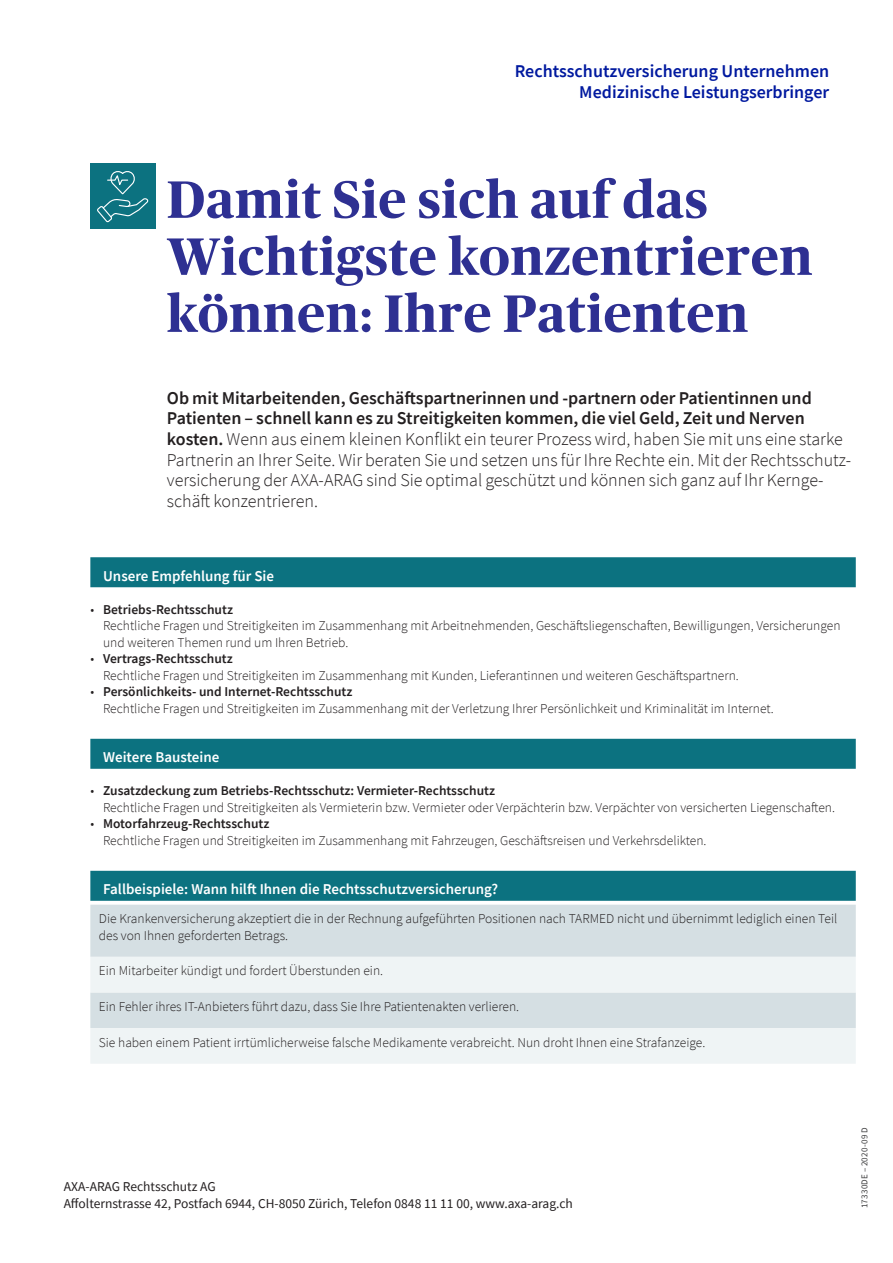
<style>
.page{position:relative;width:893px;height:1263px;background:#fff}
.page>*{position:absolute;margin:0;border:0;box-sizing:border-box;transform-origin:0 0}
.t1{font:700 52.5px/57px "Publico Headline";letter-spacing:.02em;color:#2e3092}
.t2{font:300 18px/20.7px "Source Sans Pro";color:#231f20}
.t3{font:600 18px/20.7px "Source Sans Pro";color:#00199f;text-align:right}
.t4{font:600 15px "Source Sans Pro";color:#fff}
.t5{font:300 13.5px/16.5px "Source Sans Pro";color:#231f20}
.t6{font:13.5px/16.5px "Source Sans Pro";color:#231f20}
.t7{font:9px "Source Sans Pro";letter-spacing:.03em;color:#3e3e3f}
.s1{font-weight:600}
</style>
<div class="page">
<div style="left:90px;top:557px;width:766px;height:30px;background:#0c7280"></div>
<div style="left:90px;top:739px;width:766px;height:30px;background:#0c7280"></div>
<div style="left:90px;top:871px;width:766px;height:30px;background:#0c7280"></div>
<div style="left:90px;top:905px;width:766px;height:52px;background:#d5dfe3"></div>
<svg style="left:90px;top:957px;width:766px;height:107px;fill:#eff4f5"></svg>
<div style="left:90px;top:163px;width:66px;height:66px;background:#0c7280"></div>
<svg style="left:97px;top:171px;width:52px;height:52px"></svg>
<h2 class="t3" style="left:515px;top:61px;width:316px">Rechtsschutzversicherung Unternehmen<br>Medizinische Leistungserbringer</h2>
<h1 class="t1" style="left:167px;top:168px;width:647px">Damit Sie sich auf das<br>Wichtigste konzentrieren können: Ihre Patienten</h1>
<p class="t2" style="left:167px;top:387px;width:686px"><span class="s1">Ob mit Mitarbeitenden, Geschäftspartnerinnen und -partnern oder Patientinnen und Patienten – schnell kann es zu Streitigkeiten kommen, die viel Geld, Zeit und Nerven kosten.</span> Wenn aus einem kleinen Konflikt ein teurer Prozess wird, haben Sie mit uns eine starke Partnerin an Ihrer Seite. Wir beraten Sie und setzen uns für Ihre Rechte ein. Mit der Rechtsschutz&shy;versicherung der AXA-ARAG sind Sie optimal geschützt und können sich ganz auf Ihr Kernge&shy;schäft konzentrieren.</p>
<p class="t4" style="left:103px;top:566px;width:173px">Unsere Empfehlung für Sie</p>
<p class="t5" style="left:103px;top:601px;width:739px;text-indent:-13px">• <span class="s1">Betriebs-Rechtsschutz<br></span>Rechtliche Fragen und Streitigkeiten im Zusammenhang mit Arbeitnehmenden, Geschäftsliegenschaften, Bewilligungen, Versicherungen und weiteren Themen rund um Ihren Betrieb.</p>
<p class="t5" style="left:103px;top:651px;width:637px;text-indent:-13px">• <span class="s1">Vertrags-Rechtsschutz<br></span>Rechtliche Fragen und Streitigkeiten im Zusammenhang mit Kunden, Lieferantinnen und weiteren Geschäftspartnern.</p>
<p class="t5" style="left:103px;top:684px;width:672px;text-indent:-13px">• <span class="s1">Persönlichkeits- und Internet-Rechtsschutz<br></span>Rechtliche Fragen und Streitigkeiten im Zusammenhang mit der Verletzung Ihrer Persönlichkeit und Kriminalität im Internet.</p>
<p class="t4" style="left:103px;top:747px;width:118px">Weitere Bausteine</p>
<p class="t5" style="left:103px;top:783px;width:733px;text-indent:-13px">• <span class="s1">Zusatzdeckung zum Betriebs-Rechtsschutz: Vermieter-Rechtsschutz<br></span>Rechtliche Fragen und Streitigkeiten als Vermieterin bzw. Vermieter oder Verpächterin bzw. Verpächter von versicherten Liegenschaften.</p>
<p class="t5" style="left:103px;top:816px;width:605px;text-indent:-13px">• <span class="s1">Motorfahrzeug-Rechtsschutz<br></span>Rechtliche Fragen und Streitigkeiten im Zusammenhang mit Fahrzeugen, Geschäftsreisen und Verkehrsdelikten.</p>
<p class="t4" style="left:103px;top:879px;width:396px">Fallbeispiele: Wann hilft Ihnen die Rechtsschutzversicherung?</p>
<p class="t5" style="left:99px;top:910px;width:740px">Die Krankenversicherung akzeptiert die in der Rechnung aufgeführten Positionen nach TARMED nicht und übernimmt lediglich einen Teil des von Ihnen geforderten Betrags.</p>
<p class="t5" style="left:99px;top:963px;width:286px">Ein Mitarbeiter kündigt und fordert Überstunden ein.</p>
<p class="t5" style="left:99px;top:998px;width:422px">Ein Fehler ihres IT-Anbieters führt dazu, dass Sie Ihre Patientenakten verlieren.</p>
<p class="t5" style="left:99px;top:1034px;width:608px">Sie haben einem Patient irrtümlicherweise falsche Medikamente verabreicht. Nun droht Ihnen eine Strafanzeige.</p>
<p class="t6" style="left:64px;top:1178px;width:511px">AXA-ARAG Rechtsschutz AG<br>Affolternstrasse 42, Postfach 6944, CH-8050 Zürich, Telefon 0848 11 11 00, www.axa-arag.ch</p>
<p class="t7" style="left:859px;top:1208px;width:82px;rotate:-90deg">17330DE – 2020-09 D</p>
</div>
